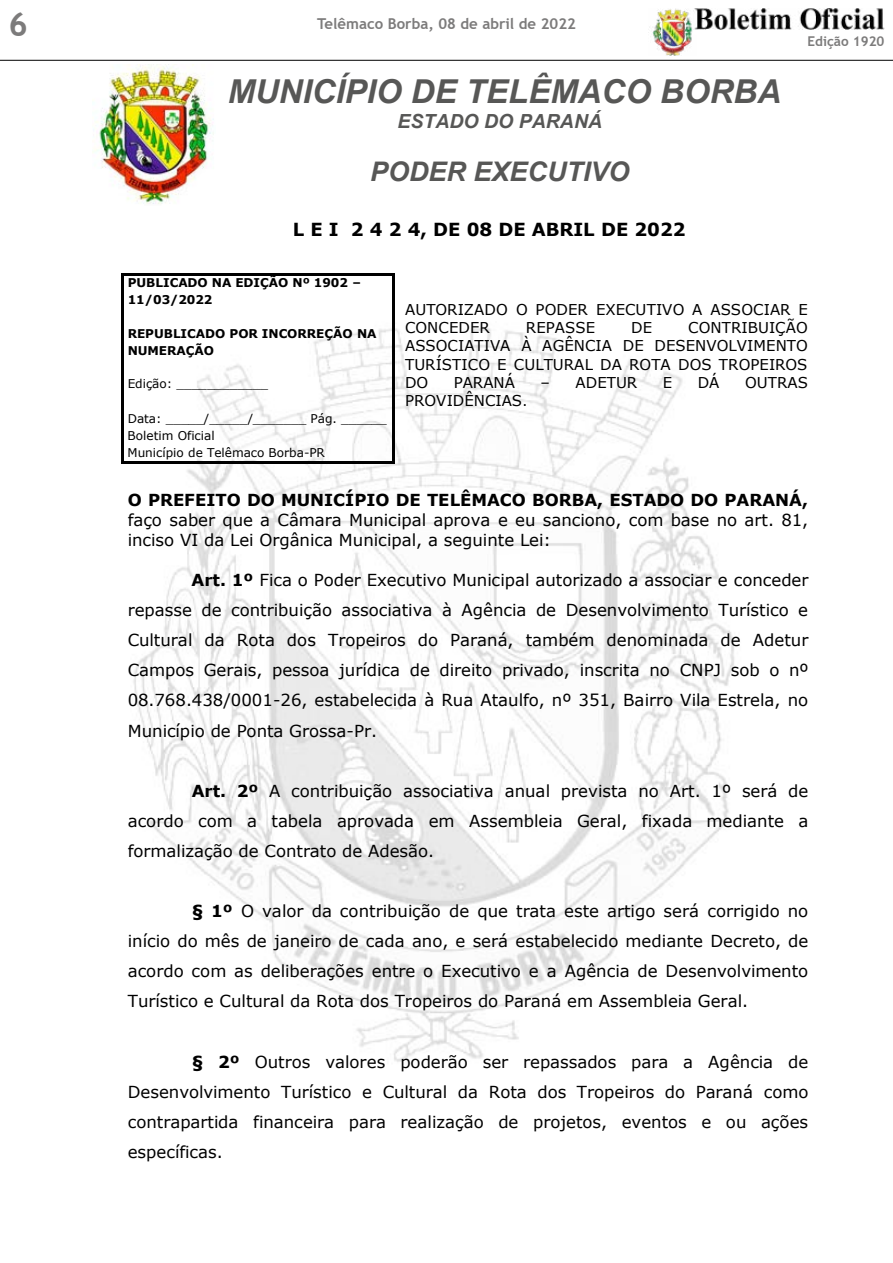
<style>
.page{position:relative;width:893px;height:1263px;background:#fff}
.page>*{position:absolute;margin:0;border:0;box-sizing:border-box;transform-origin:0 0}
.t1{font:italic 700 33px "Arial";color:#575756}
.t2{font:700 33px "Trebuchet MS";color:#7c7b7b}
.t3{font:italic 700 27px "Arial";color:#575756}
.t4{font:italic 700 19.5px "Arial";color:#575756}
.t5{font:700 18px "Verdana";color:#000}
.t6{font:16.5px/30px "Verdana";color:#000;text-align:justify}
.t7{font:700 16.5px "Verdana";color:#000}
.t8{font:15px/18.3px "Verdana";color:#000}
.t9{font:700 15px "Trebuchet MS";color:#7c7b7b}
.t10{font:700 13.5px "Trebuchet MS";color:#7c7b7b}
.t11{font:12px/16.8px "Verdana";letter-spacing:-.005em;color:#000}
.t12{font:700 12px/16.8px "Verdana";color:#000}
.s1{font-size:13.5px}
.s2{font-weight:700}
</style>
<div class="page">
<img style="left:649px;top:9px;width:47px;height:47px">
<img style="left:693px;top:8px;width:191px;height:21px">
<hr style="left:0;top:60px;width:893px;height:1px;background:#000">
<img style="left:93px;top:65px;width:121px;height:139px">
<img style="left:121px;top:328px;width:613px;height:734px">
<hr style="left:124px;top:273px;width:268px;height:2px;background:#000">
<hr style="left:121px;top:275px;width:3px;height:186px;background:#000">
<hr style="left:124px;top:461px;width:268px;height:2px;background:#000">
<hr style="left:392px;top:275px;width:3px;height:186px;background:#000">
<h1 class="t2" style="left:9px;top:3px;width:21px">6</h1>
<p class="t9" style="left:317px;top:14px;width:260px">Telêmaco Borba, 08 de abril de 2022</p>
<h1 class="t1" style="left:228px;top:69px;width:555px">MUNICÍPIO DE TELÊMACO BORBA</h1>
<p class="t4" style="left:398px;top:108px;width:206px">ESTADO DO PARANÁ</p>
<h2 class="t3" style="left:370px;top:154px;width:261px">PODER EXECUTIVO</h2>
<p class="t5" style="left:293px;top:217px;width:394px">L E I 2 4 2 4, DE 08 DE ABRIL DE 2022</p>
<p class="t10" style="left:807px;top:33px;width:79px">Edição 1920</p>
<p class="t12" style="left:128px;top:274px;width:235px">PUBLICADO NA EDIÇÃO Nº 1902 –<br>11/03/2022</p>
<p class="t12" style="left:128px;top:325px;width:250px">REPUBLICADO POR INCORREÇÃO NA<br>NUMERAÇÃO</p>
<p class="t11" style="left:128px;top:375px;width:142px">Edição: ____________</p>
<p class="t11" style="left:128px;top:410px;width:261px">Data: _____/_____/_______ Pág. ______<br>Boletim Oficial<br>Município de Telêmaco Borba-PR</p>
<p class="t8" style="left:405px;top:300px;width:404px">AUTORIZADO O PODER EXECUTIVO A ASSOCIAR E<br>CONCEDER</p>
<p class="t8" style="left:405px;top:318px;width:404px;text-align:justify;text-indent:283px">CONTRIBUIÇÃO ASSOCIATIVA À AGÊNCIA DE DESENVOLVIMENTO TURÍSTICO E CULTURAL DA ROTA DOS TROPEIROS DO</p>
<p class="t8" style="left:526px;top:318px;width:71px">REPASSE</p>
<p class="t8" style="left:631px;top:318px;width:23px">DE</p>
<p class="t8" style="left:454px;top:373px;width:63px">PARANÁ</p>
<p class="t8" style="left:540px;top:373px;width:98px">– ADETUR</p>
<p class="t8" style="left:663px;top:373px;width:11px">E</p>
<p class="t8" style="left:698px;top:373px;width:23px">DÁ</p>
<p class="t8" style="left:745px;top:373px;width:64px">OUTRAS</p>
<p class="t8" style="left:405px;top:391px;width:124px">PROVIDÊNCIAS<span class="s1">.</span></p>
<p class="t7" style="left:128px;top:488px;width:682px">O PREFEITO DO MUNICÍPIO DE TELÊMACO BORBA, ESTADO DO PARANÁ,</p>
<p class="t6" style="left:128px;top:510px;width:682px;line-height:20px">faço saber que a Câmara Municipal aprova e eu sanciono, com base no art. 81, inciso VI da Lei Orgânica Municipal, a seguinte Lei:</p>
<p class="t6" style="left:128px;top:565px;width:682px;text-indent:64px"><span class="s2">Art. 1º</span> Fica o Poder Executivo Municipal autorizado a associar e conceder repasse de contribuição associativa à Agência de Desenvolvimento Turístico e Cultural da Rota dos Tropeiros do Paraná, também denominada de Adetur Campos Gerais, pessoa jurídica de direito privado, inscrita no CNPJ sob o nº 08.768.438/0001-26, estabelecida à Rua Ataulfo, nº 351, Bairro Vila Estrela, no Município de Ponta Grossa-Pr.</p>
<p class="t6" style="left:128px;top:776px;width:682px;text-indent:64px"><span class="s2">Art. 2º</span> A contribuição associativa anual prevista no Art. 1º será de acordo com a tabela aprovada em Assembleia Geral, fixada mediante a formalização de Contrato de Adesão.</p>
<p class="t6" style="left:128px;top:896px;width:682px;text-indent:64px"><span class="s2">§ 1º</span> O valor da contribuição de que trata este artigo será corrigido no início do mês de janeiro de cada ano, e será estabelecido mediante Decreto, de acordo com as deliberações entre o Executivo e a Agência de Desenvolvimento Turístico e Cultural da Rota dos Tropeiros do Paraná em Assembleia Geral.</p>
<p class="t6" style="left:128px;top:1046px;width:682px;text-indent:64px"><span class="s2">§ 2º</span> Outros valores poderão ser repassados para a Agência de Desenvolvimento Turístico e Cultural da Rota dos Tropeiros do Paraná como contrapartida financeira para realização de projetos, eventos e ou ações específicas.</p>
</div>
